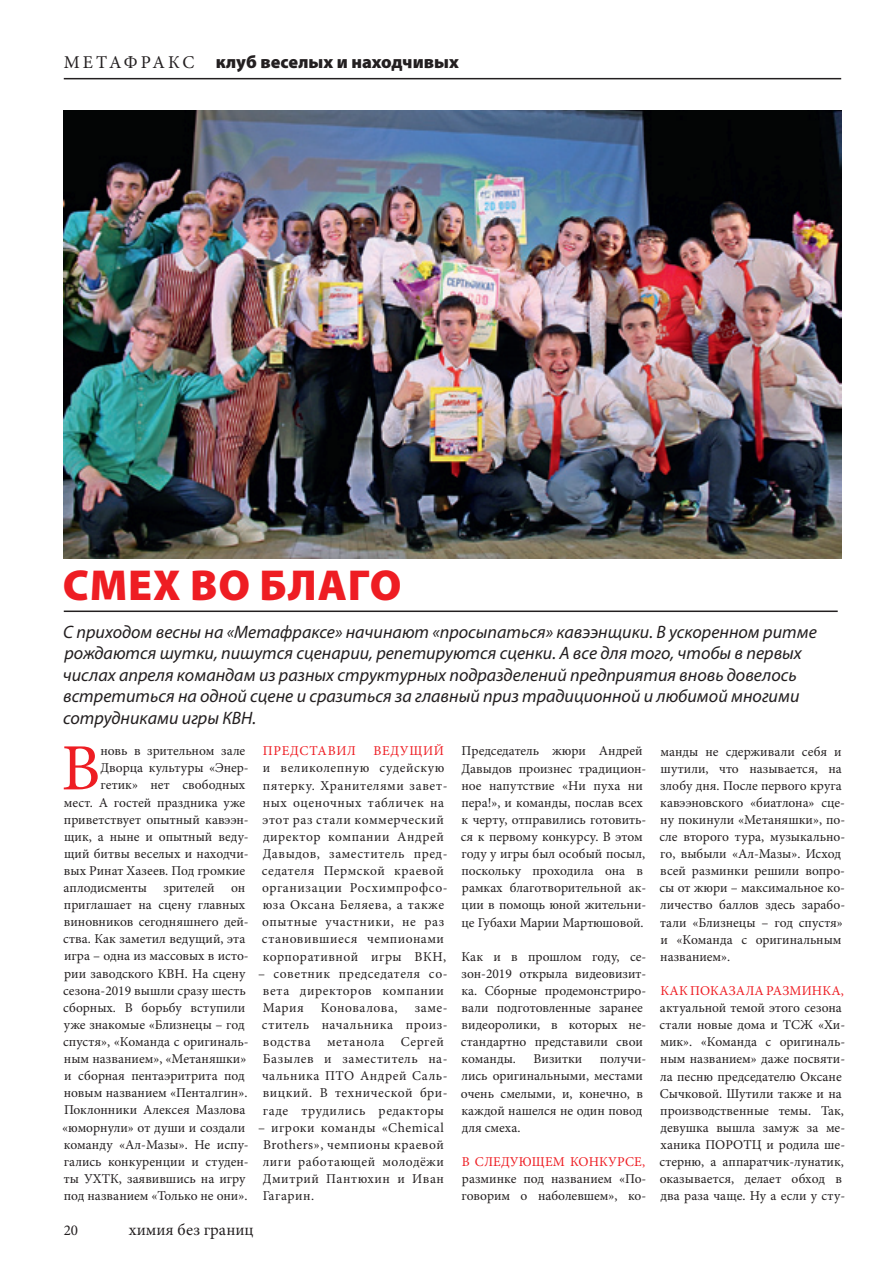
<style>
.page{position:relative;width:893px;height:1263px;background:#fff}
.page>*{position:absolute;margin:0;border:0;box-sizing:border-box;transform-origin:0 0}
.t1{font:66.15px "Minion Pro";color:#ee1d23}
.t2{font:900 43.5px "Myriad Pro";letter-spacing:.02em;color:#ee1d23}
.t3{font:italic 18px/21.6px "Myriad Pro";color:#231f20}
.t4{font:900 18px "Myriad Pro";color:#231f20}
.t5{font:16.5px "Minion Pro";color:#231f20}
.t6{font:15px "Minion Pro";color:#231f20}
.t7{font:13.5px/17.1px "Minion Pro";color:#231f20}
.t8{font:13.5px/17.1px "Minion Pro";letter-spacing:.04em;color:#231f20}
.t9{font:13.5px "Minion Pro";color:#ee1d23}
.t10{font:13.5px "Minion Pro";letter-spacing:.035em;color:#231f20}
.s1{font-family:"Minion Pro";font-weight:400}
</style>
<div class="page">
<hr style="left:64px;top:78px;width:777px;height:1px;background:#231f20">
<img style="left:64px;top:111px;width:778px;height:447px">
<hr style="left:64px;top:610px;width:774px;height:2px;background:#231f20">
<h3 class="t4" style="left:64px;top:49px;width:396px"><span class="s1">М Е ТАФ РА КС</span> клуб веселых и находчивых</h3>
<h2 class="t2" style="left:63px;top:556px;width:340px">Смех во благо</h2>
<p class="t3" style="left:63px;top:620px;width:756px">С приходом весны на «Метафраксе» начинают «просыпаться» кавээнщики. В ускоренном ритме рождаются шутки, пишутся сценарии, репетируются сценки. А все для того, чтобы в первых числах апреля командам из разных структурных подразделений предприятия вновь довелось встретиться на одной сцене и сразиться за главный приз традиционной и любимой многими сотрудниками игры КВН.</p>
<p class="t7" style="left:62px;top:742px;width:188px;text-align:right">новь в зрительном зале<br>Дворца культуры «Энер&shy;гетик» нет свободных<br>мест. А гостей праздника уже приветствует опытный кавээн&shy;щик, а ныне и опытный веду&shy;щий битвы веселых и находчи&shy;вых Ринат Хазеев. Под громкие аплодисменты зрителей он приглашает на сцену главных виновников сегодняшнего дей&shy;ства. Как заметил ведущий, эта игра – одна из массовых в исто&shy;рии заводского КВН. На сцену сезона-2019 вышли сразу шесть сборных. В борьбу вступили уже знакомые «Близнецы – год спустя», «Команда с оригиналь&shy;ным названием», «Метаняшки» и сборная пентаэритрита под новым названием «Пенталгин».<br>Поклонники Алексея Мазлова «юморнули» от души и создали команду «Ал-Мазы». Не испу&shy;гались конкуренции и студен&shy;ты УХТК, заявившись на игру под названием «Только не они».</p>
<p class="t9" style="left:263px;top:742px;width:21px">Представил</p>
<p class="t9" style="left:374px;top:742px;width:11px">ведущий</p>
<h1 class="t1" style="left:61px;top:724px;width:40px">В</h1>
<p class="t8" style="left:262px;top:760px;width:187px">и великолепную судейскую пятерку. Хранителями завет&shy;ных оценочных табличек на этот раз стали коммерческий директор компании Андрей<br>Давыдов, заместитель пред&shy;седателя Пермской краевой организации Росхимпрофсо&shy;юза Оксана Беляева, а также опытные участники, не раз становившиеся чемпионами корпоративной игры ВКН,</p>
<p class="t8" style="left:263px;top:965px;width:186px;text-indent:-5px">– советник председателя со&shy;вета директоров компании<br>Мария</p>
<p class="t10" style="left:321px;top:998px;width:78px">Коновалова,</p>
<p class="t8" style="left:262px;top:999px;width:187px;text-indent:153px">заме&shy;ститель начальника произ&shy;водства метанола Сергей<br>Базылев и заместитель на&shy;чальника ПТО Андрей Саль&shy;вицкий. В технической бри&shy;гаде трудились редакторы</p>
<p class="t7" style="left:263px;top:1119px;width:183px;text-align:justify;text-indent:-5px">– игроки команды «Chemical Brothers», чемпионы краевой лиги работающей молодёжи Дмитрий Пантюхин и Иван Гагарин.</p>
<p class="t6" style="left:64px;top:1220px;width:16px">20</p>
<p class="t5" style="left:129px;top:1219px;width:126px">химия без границ</p>
<p class="t7" style="left:461px;top:743px;width:187px">Председатель жюри Андрей<br>Давыдов произнес традицион&shy;ное напутствие «Ни пуха ни пера!», и команды, послав всех к черту, отправились готовить&shy;ся к первому конкурсу. В этом году у игры был особый посыл, поскольку проходила она в рамках благотворительной ак&shy;ции в помощь юной жительни&shy;це Губахи Марии Мартюшовой.</p>
<p class="t7" style="left:461px;top:948px;width:187px">Как и в прошлом году, се&shy;зон-2019 открыла видеовизит&shy;ка. Сборные продемонстриро&shy;вали подготовленные заранее видеоролики, в которых не&shy;стандартно представили свои команды.</p>
<p class="t7" style="left:534px;top:1050px;width:50px">Визитки</p>
<p class="t7" style="left:461px;top:1050px;width:187px;text-indent:139px">получи&shy;лись оригинальными, местами очень смелыми, и, конечно, в каждой нашелся не один повод для смеха.</p>
<p class="t9" style="left:462px;top:1152px;width:25px">В следующем</p>
<p class="t9" style="left:570px;top:1152px;width:10px">конкурсе</p>
<p class="t9" style="left:642px;top:1152px;width:5px">,</p>
<p class="t7" style="left:461px;top:1170px;width:186px">разминке под названием «По&shy;говорим о наболевшем», ко-</p>
<p class="t7" style="left:659px;top:743px;width:187px">манды не сдерживали себя и шутили, что называется, на злобу дня. После первого круга кавээновского «биатлона» сце&shy;ну покинули «Метаняшки», по&shy;сле второго тура, музыкально&shy;го, выбыли «Ал-Мазы». Исход всей разминки решили вопро&shy;сы от жюри – максимальное ко&shy;личество баллов здесь зарабо&shy;тали «Близнецы – год спустя» и «Команда с оригинальным названием».</p>
<p class="t9" style="left:660px;top:982px;width:40px">Как показала</p>
<p class="t9" style="left:766px;top:982px;width:11px">разминка</p>
<p class="t9" style="left:841px;top:982px;width:5px">,</p>
<p class="t7" style="left:659px;top:999px;width:187px">актуальной темой этого сезона стали новые дома и ТСЖ «Хи&shy;мик». «Команда с оригиналь&shy;ным названием» даже посвяти&shy;ла песню председателю Оксане<br>Сычковой. Шутили также и на производственные темы. Так, девушка вышла замуж за ме&shy;ханика ПОРОТЦ и родила ше&shy;стерню, а аппаратчик-лунатик, оказывается, делает обход в два раза чаще. Ну а если у сту-</p>
</div>
